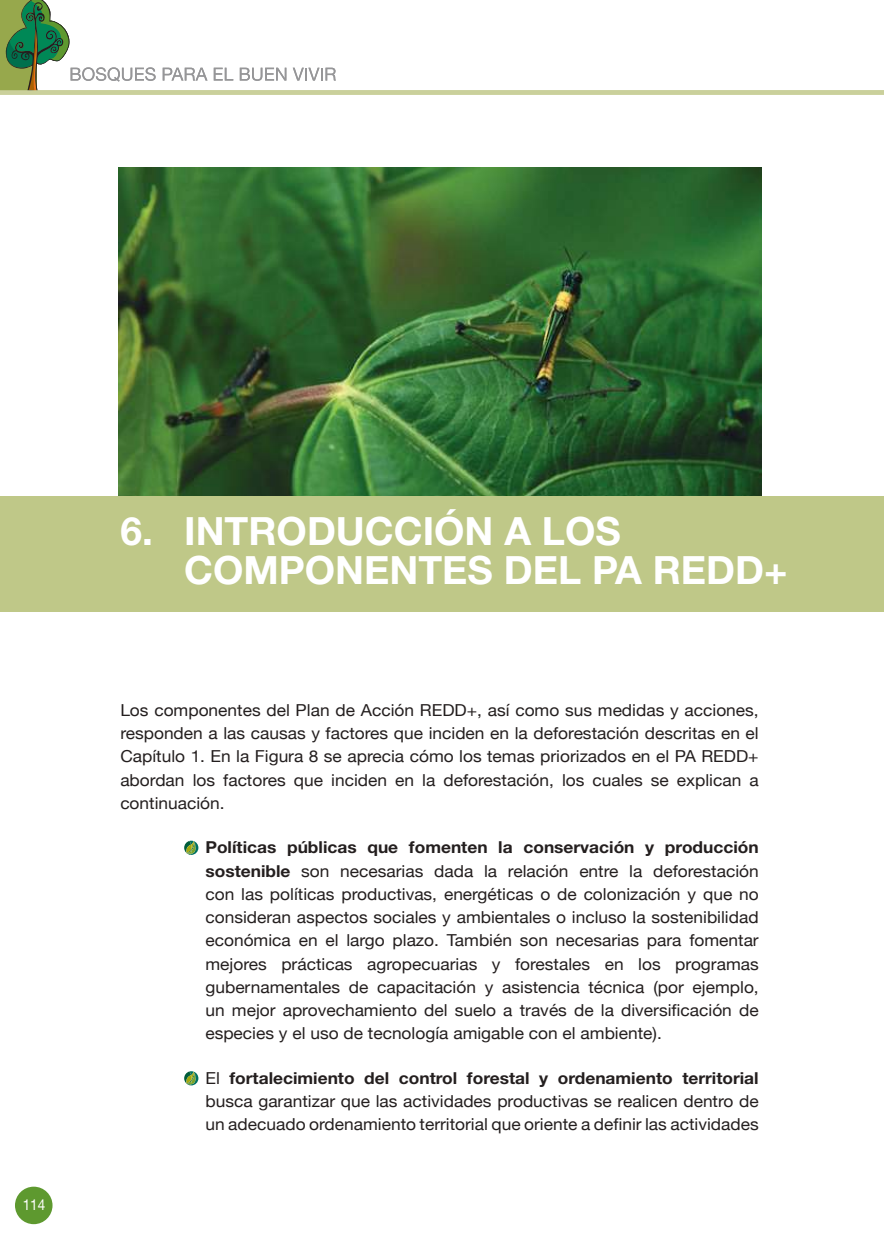
<style>
.page{position:relative;width:884px;height:1258px;background:#fff}
.page>*{position:absolute;margin:0;border:0;box-sizing:border-box;transform-origin:0 0}
.t1{font:700 39px/39px "Helvetica Neue LT Std";color:#fff}
.t2{font:16.5px/23.2px "Helvetica Neue";color:#241f1f;text-align:justify;scale:1.05 1}
.t3{font:700 16.5px "Helvetica Neue LT Std";color:#241f1f;scale:1.05 1}
.t4{font:15px "Helvetica Neue LT Std";color:#fff;scale:.9 1}
.s1{font-family:"Helvetica Neue LT Std";font-weight:700}
.s2{font-family:"Helvetica Neue";font-weight:400}
</style>
<div class="page">
<div style="left:15px;top:1186px;width:37px;height:38px;background:#5e992f;border-radius:50%"></div>
<div style="left:0;top:0;width:36px;height:94px;background:#97a84c"></div>
<svg style="left:163px;top:68px;width:44px;height:13px"></svg>
<svg style="left:214px;top:68px;width:19px;height:13px"></svg>
<svg style="left:240px;top:68px;width:46px;height:13px"></svg>
<svg style="left:293px;top:68px;width:43px;height:13px"></svg>
<svg style="left:5px;top:0;width:150px;height:90px"></svg>
<div style="left:0;top:90px;width:883px;height:5px;background:#cad09b"></div>
<svg style="left:184px;top:841px;width:14px;height:14px"></svg>
<svg style="left:184px;top:1071px;width:14px;height:14px"></svg>
<img style="left:118px;top:167px;width:642px;height:329px">
<div style="left:0;top:496px;width:883px;height:116px;background:#bfc888"></div>
<p class="t4" style="left:23px;top:1195px;width:27px">114</p>
<h1 class="t1" style="left:184px;top:511px;width:604px;text-indent:-64px">6. INTRODUCCIÓN A LOS<br>COMPONENTES DEL PA REDD+</h1>
<p class="t2" style="left:120px;top:698px;width:609px">Los componentes del Plan de Acción REDD+, así como sus medidas y acciones, responden a las causas y factores que inciden en la deforestación descritas en el Capítulo 1. En la Figura 8 se aprecia cómo los temas priorizados en el PA REDD+ abordan los factores que inciden en la deforestación, los cuales se explican a continuación.</p>
<p class="t3" style="left:205px;top:837px;width:528px">Políticas públicas que fomenten la conservación y producción</p>
<p class="t2" style="left:205px;top:859px;width:528px"><span class="s1">sostenible</span> son necesarias dada la relación entre la deforestación con las políticas productivas, energéticas o de colonización y que no consideran aspectos sociales y ambientales o incluso la sostenibilidad económica en el largo plazo. También son necesarias para fomentar mejores prácticas agropecuarias y forestales en los programas gubernamentales de capacitación y asistencia técnica (por ejemplo, un mejor aprovechamiento del suelo a través de la diversificación de especies y el uso de tecnología amigable con el ambiente).</p>
<p class="t3" style="left:205px;top:1068px;width:528px"><span class="s2">El</span> fortalecimiento del control forestal y ordenamiento territorial</p>
<p class="t2" style="left:205px;top:1089px;width:528px">busca garantizar que las actividades productivas se realicen dentro de un adecuado ordenamiento territorial que oriente a definir las actividades</p>
</div>
